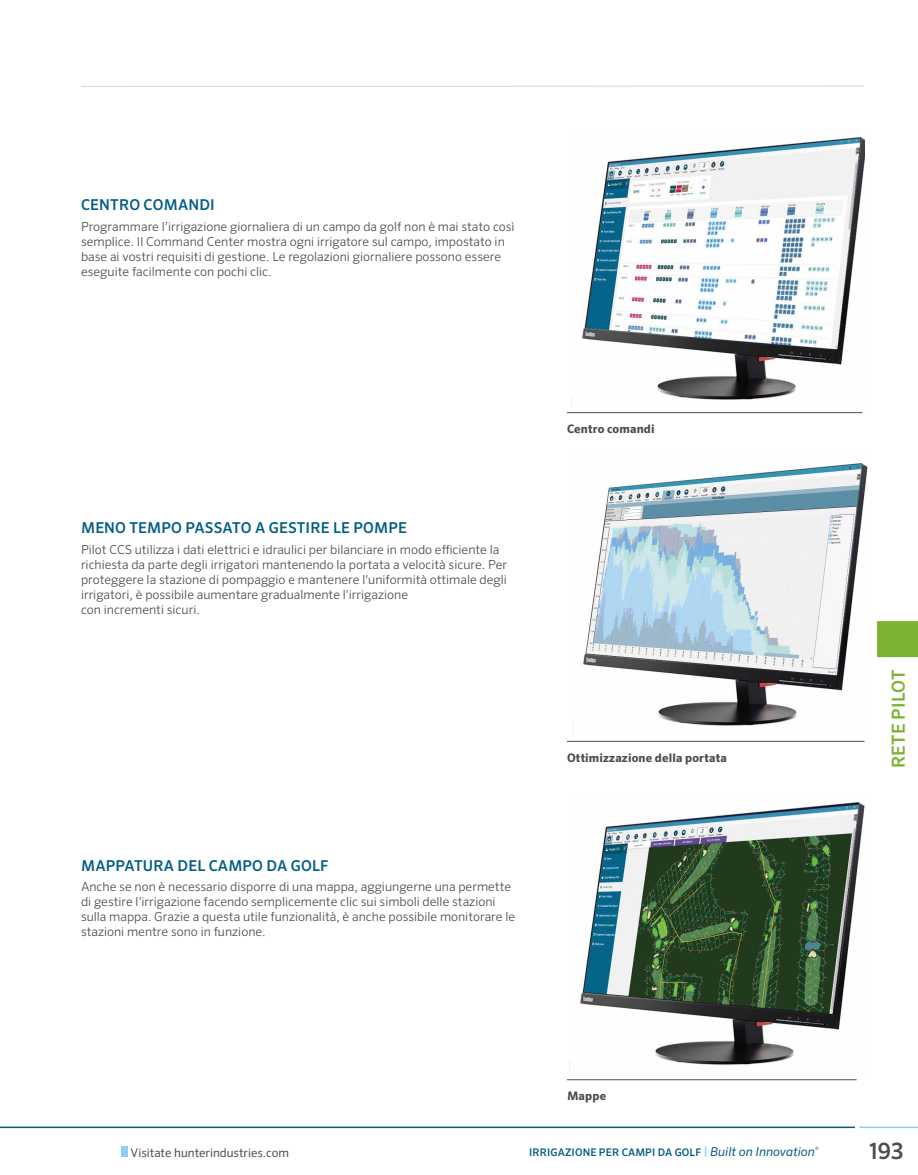
<style>
.page{position:relative;width:918px;height:1175px;background:#fff}
.page>*{position:absolute;margin:0;border:0;box-sizing:border-box;transform-origin:0 0}
.t1{font:500 22.5px "Sero Pro";color:#4c4d4d}
.t2{font:500 18px "Sero Pro";letter-spacing:.01em;color:#7bb22f}
.t3{font:500 15px "Sero Pro";letter-spacing:.01em;color:#005d83}
.t4{font:300 12.45px/15px "Sero Pro";color:#4c4d4d}
.t5{font:12px "Sero Pro";color:#4c4d4d}
.t6{font:700 11.7px "Sero Pro";letter-spacing:.015em;color:#4c4d4d}
.t7{font:500 10.5px "Sero Pro";letter-spacing:.01em;color:#005d83}
.s1{font-size:12px;color:#95d1f3}
.s2{font-weight:400;font-style:italic;font-size:12.3px}
</style>
<div class="page">
<div style="left:122px;top:1146px;width:6px;height:10px;background:#8dcef2"></div>
<hr style="left:0;top:1126px;width:855px;height:2px;background:#005d83">
<hr style="left:860px;top:1126px;width:58px;height:2px;background:#8dcef2">
<svg style="left:81px;top:85px;width:783px;height:2px"></svg>
<div style="left:877px;top:621px;width:41px;height:36px;background:#7bb22f"></div>
<hr style="left:567px;top:412px;width:295px;height:1px;background:#4c4d4d">
<hr style="left:567px;top:1079px;width:290px;height:1px;background:#4c4d4d">
<hr style="left:567px;top:741px;width:298px;height:1px;background:#4c4d4d">
<img style="left:572px;top:463px;width:296px;height:274px">
<img style="left:582px;top:137px;width:283px;height:263px">
<img style="left:569px;top:802px;width:296px;height:271px">
<p class="t3" style="left:81px;top:196px;width:135px">CENTRO COMANDI</p>
<p class="t4" style="left:81px;top:219px;width:435px">Programmare l’irrigazione giornaliera di un campo da golf non è mai stato così semplice. Il Command Center mostra ogni irrigatore sul campo, impostato in base ai vostri requisiti di gestione. Le regolazioni giornaliere possono essere eseguite facilmente con pochi clic.</p>
<p class="t3" style="left:81px;top:519px;width:327px">MENO TEMPO PASSATO A GESTIRE LE POMPE</p>
<p class="t4" style="left:81px;top:541px;width:428px">Pilot CCS utilizza i dati elettrici e idraulici per bilanciare in modo efficiente la richiesta da parte degli irrigatori mantenendo la portata a velocità sicure. Per proteggere la stazione di pompaggio e mantenere l'uniformità ottimale degli irrigatori, è possibile aumentare gradualmente l'irrigazione<br>con incrementi sicuri.</p>
<p class="t6" style="left:567px;top:422px;width:89px">Centro comandi</p>
<p class="t3" style="left:81px;top:856px;width:249px">MAPPATURA DEL CAMPO DA GOLF</p>
<p class="t4" style="left:81px;top:879px;width:436px">Anche se non è necessario disporre di una mappa, aggiungerne una permette di gestire l'irrigazione facendo semplicemente clic sui simboli delle stazioni sulla mappa. Grazie a questa utile funzionalità, è anche possibile monitorare le stazioni mentre sono in funzione.</p>
<p class="t6" style="left:567px;top:750px;width:161px">Ottimizzazione della portata</p>
<p class="t6" style="left:567px;top:1088px;width:41px">Mappe</p>
<h2 class="t2" style="left:888px;top:768px;width:100px;rotate:-90deg">RETE PILOT</h2>
<p class="t5" style="left:131px;top:1145px;width:160px">Visitate hunterindustries.com</p>
<p class="t7" style="left:529px;top:1146px;width:291px">IRRIGAZIONE PER CAMPI DA GOLF <span class="s1">|</span> <span class="s2">Built on Innovation</span><sup>®</sup></p>
<h1 class="t1" style="left:869px;top:1137px;width:36px">193</h1>
</div>
